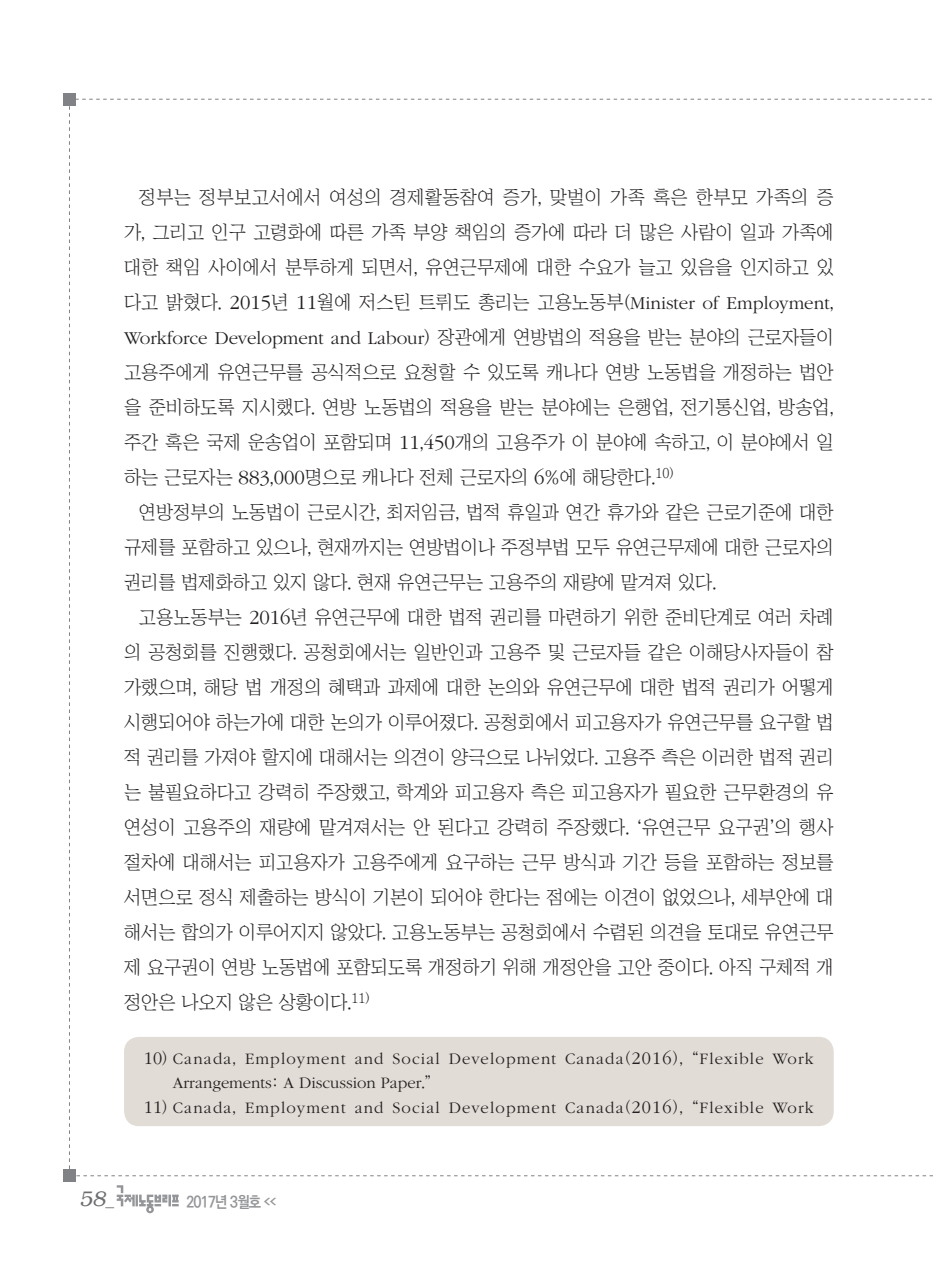
<style>
.page{position:relative;width:933px;height:1275px;background:#fff}
.page>*{position:absolute;margin:0;border:0;box-sizing:border-box;transform-origin:0 0}
.t1{font:italic 300 21px "Bookman";color:#6c6d70}
.본문{font:18.9px/35px "Chosunilbo NM";color:#231f20;text-align:justify}
.각주{font:300 16.62px/24.5px "ITC Garamond Std";letter-spacing:.07em;color:#231f20}
.t2{font:700 15.75px "Ko Pub Dotum";letter-spacing:-.055em;color:#939598;scale:.9 1}
.s1{font-family:"ITC Garamond Std";font-weight:300;font-size:20.82px}
.s2{font-family:"ITC Garamond Std";font-weight:300}
.s3{font-size:18.38px}
.s4{font-family:"Chosunilbo NM";font-weight:400}
.s5{font-family:"Helvetica";font-weight:400;font-style:normal;font-size:17.5px}
.s6{font-size:7.88px}
</style>
<div class="page">
<div style="left:64px;top:1170px;width:12px;height:12px;background:#808285"></div>
<div style="left:64px;top:93px;width:12px;height:12px;background:#808285"></div>
<svg style="left:117px;top:1185px;width:62px;height:28px"></svg>
<div style="left:124px;top:1037px;width:709px;height:89px;background:#e1dcd5;border-radius:15px"></div>
<p class="본문" style="left:124px;top:179px;width:711px;text-indent:15px">정부는 정부보고서에서 여성의 경제활동참여 증가, 맞벌이 가족 혹은 한부모 가족의 증 가, 그리고 인구 고령화에 따른 가족 부양 책임의 증가에 따라 더 많은 사람이 일과 가족에 대한 책임 사이에서 분투하게 되면서, 유연근무제에 대한 수요가 늘고 있음을 인지하고 있 다고 밝혔다. <span class="s1">2015</span>년 <span class="s1">11</span>월에 저스틴 트뤼도 총리는 고용노동부(<span class="s2">Minister of Employment</span>, <span class="s2">Workforce Development and Labour</span>) 장관에게 연방법의 적용을 받는 분야의 근로자들이 고용주에게 유연근무를 공식적으로 요청할 수 있도록 캐나다 연방 노동법을 개정하는 법안 을 준비하도록 지시했다. 연방 노동법의 적용을 받는 분야에는 은행업, 전기통신업, 방송업, 주간 혹은 국제 운송업이 포함되며 <span class="s1">11</span>,<span class="s1">450</span>개의 고용주가 이 분야에 속하고, 이 분야에서 일 하는 근로자는 <span class="s1">883</span>,<span class="s1">000</span>명으로 캐나다 전체 근로자의 <span class="s1">6</span>%에 해당한다.<sup>10)</sup></p>
<p class="본문" style="left:124px;top:494px;width:711px;text-indent:15px">연방정부의 노동법이 근로시간, 최저임금, 법적 휴일과 연간 휴가와 같은 근로기준에 대한 규제를 포함하고 있으나, 현재까지는 연방법이나 주정부법 모두 유연근무제에 대한 근로자의 권리를 법제화하고 있지 않다. 현재 유연근무는 고용주의 재량에 맡겨져 있다.</p>
<p class="본문" style="left:124px;top:599px;width:711px;text-indent:15px">고용노동부는 <span class="s1">2016</span>년 유연근무에 대한 법적 권리를 마련하기 위한 준비단계로 여러 차례 의 공청회를 진행했다. 공청회에서는 일반인과 고용주 및 근로자들 같은 이해당사자들이 참 가했으며, 해당 법 개정의 혜택과 과제에 대한 논의와 유연근무에 대한 법적 권리가 어떻게 시행되어야 하는가에 대한 논의가 이루어졌다. 공청회에서 피고용자가 유연근무를 요구할 법 적 권리를 가져야 할지에 대해서는 의견이 양극으로 나뉘었다. 고용주 측은 이러한 법적 권리 는 불필요하다고 강력히 주장했고, 학계와 피고용자 측은 피고용자가 필요한 근무환경의 유 연성이 고용주의 재량에 맡겨져서는 안 된다고 강력히 주장했다. ‘유연근무 요구권’의 행사 절차에 대해서는 피고용자가 고용주에게 요구하는 근무 방식과 기간 등을 포함하는 정보를 서면으로 정식 제출하는 방식이 기본이 되어야 한다는 점에는 이견이 없었으나, 세부안에 대 해서는 합의가 이루어지지 않았다. 고용노동부는 공청회에서 수렴된 의견을 토대로 유연근무 제 요구권이 연방 노동법에 포함되도록 개정하기 위해 개정안을 고안 중이다. 아직 구체적 개 정안은 나오지 않은 상황이다.<sup>11)</sup></p>
<p class="각주" style="left:173px;top:1047px;width:642px;text-indent:-29px"><span class="s3">10</span><span class="s4">)</span> Canada<span class="s4">,</span> Employment and Social Development Canada<span class="s4">(</span><span class="s3">2016</span><span class="s4">), “</span>Flexible Work<br>Arrangements<span class="s4">:</span> A Discussion Paper<span class="s4">.”</span></p>
<p class="각주" style="left:144px;top:1096px;width:671px"><span class="s3">11</span><span class="s4">)</span> Canada<span class="s4">,</span> Employment and Social Development Canada<span class="s4">(</span><span class="s3">2016</span><span class="s4">), “</span>Flexible Work</p>
<p class="t1" style="left:79px;top:1187px;width:36px">58<span class="s5">_</span></p>
<p class="t2" style="left:186px;top:1194px;width:101px">2017년 3월호 <span class="s6">&lt;&lt;</span></p>
</div>
